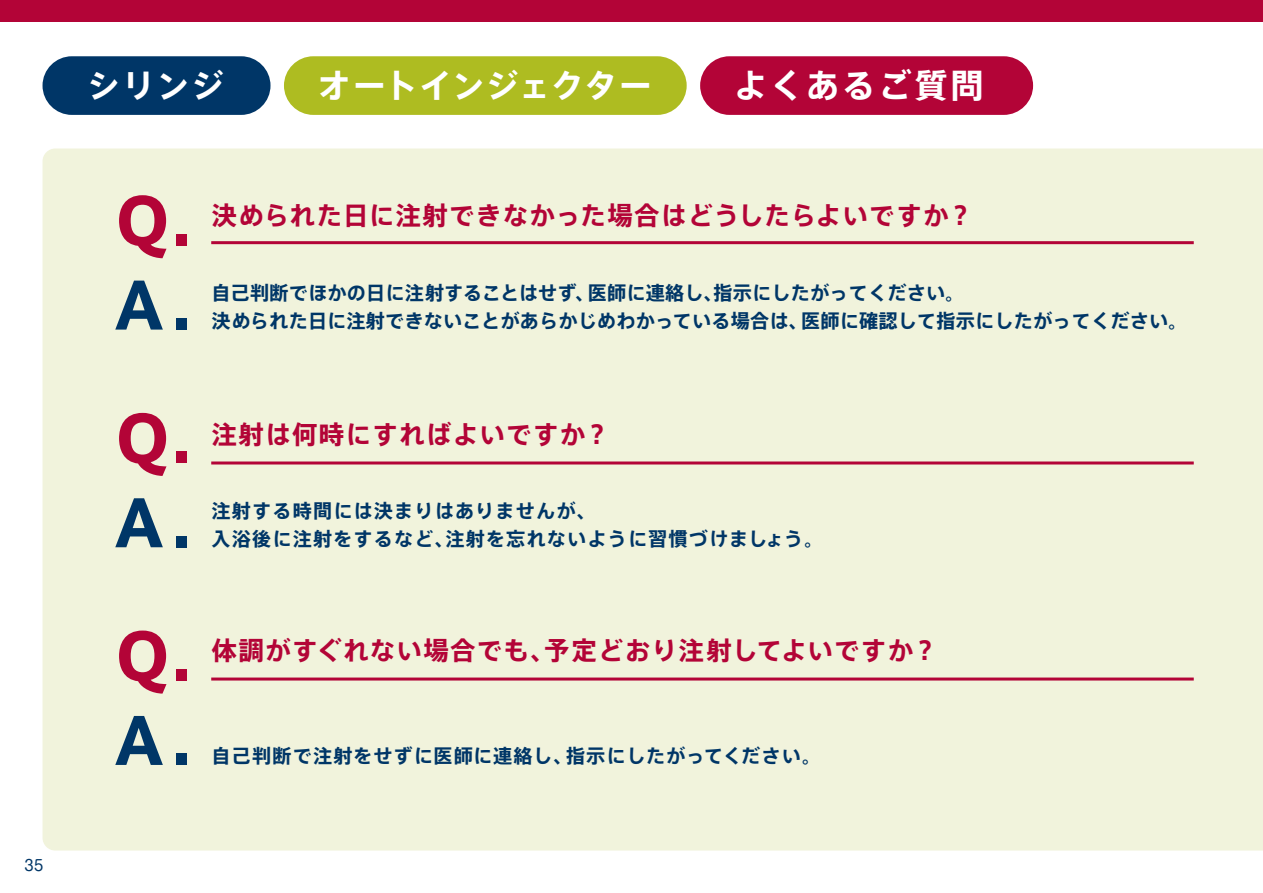
<style>
.page{position:relative;width:1263px;height:893px;background:#fff}
.page>*{position:absolute;margin:0;border:0;box-sizing:border-box;transform-origin:0 0}
.t1{font:63.75px "Axis Std Heavy 90 pv RKSJ H";color:#b30437}
.t2{font:63.75px "Axis Std Heavy 90 pv RKSJ H";color:#003667}
.t3{font:33.45px "Axis Std Bold 90 pv RKSJ H";color:#fff}
.t4{font:33.45px "Axis Std Bold 90 pv RKSJ H";letter-spacing:.08em;color:#fff}
.t5{font:33.45px "Axis Std Bold 90 pv RKSJ H";letter-spacing:.04em;color:#fff}
.t6{font:25.5px "Axis Std Bold 90 pv RKSJ H";letter-spacing:.05em;color:#b30437}
.t7{font:19.2px/27.6px "Axis Std Bold 90 pv RKSJ H";letter-spacing:.01em;color:#003667}
.t8{font:19.2px/27.6px "Axis Std Bold 90 pv RKSJ H";letter-spacing:.06em;color:#003667}
.t9{font:15px "P Shin M Go Pr 6 N Regular 90 pv RKSJ H";color:#003667}
</style>
<div class="page">
<div style="left:43px;top:149px;width:1220px;height:701px;background:#f1f3dc"></div>
<div style="left:0;top:0;width:1263px;height:21px;background:#b30437"></div>
<hr style="left:211px;top:241px;width:983px;height:3px;background:#b30437">
<hr style="left:211px;top:461px;width:983px;height:3px;background:#b30437">
<hr style="left:211px;top:677px;width:983px;height:3px;background:#b30437">
<div style="left:700px;top:56px;width:333px;height:59px;background:#b30437;border-radius:29px"></div>
<div style="left:43px;top:56px;width:227px;height:59px;background:#003667;border-radius:29px"></div>
<div style="left:284px;top:56px;width:403px;height:59px;background:#aebc21;border-radius:29px"></div>
<p class="t9" style="left:24px;top:859px;width:21px">35</p>
<h2 class="t5" style="left:87px;top:72px;width:139px">シリンジ</h2>
<h2 class="t3" style="left:317px;top:72px;width:336px">オートインジェクター</h2>
<h2 class="t4" style="left:734px;top:72px;width:251px">よくあるご質問</h2>
<h1 class="t1" style="left:115px;top:197px;width:77px">Q.</h1>
<h1 class="t2" style="left:115px;top:282px;width:78px">A.</h1>
<h3 class="t6" style="left:212px;top:206px;width:763px">決められた日に注射できなかった場合はどうしたらよいですか？</h3>
<p class="t7" style="left:212px;top:282px;width:977px">自己判断でほかの日に注射することはせず、医師に連絡し、指示にしたがってください。<br>決められた日に注射できないことがあらかじめわかっている場合は、医師に確認して指示にしたがってください。</p>
<h1 class="t1" style="left:115px;top:415px;width:77px">Q.</h1>
<h1 class="t2" style="left:115px;top:499px;width:78px">A.</h1>
<h3 class="t6" style="left:212px;top:425px;width:399px">注射は何時にすればよいですか？</h3>
<p class="t8" style="left:212px;top:500px;width:613px">注射する時間には決まりはありませんが、<br>入浴後に注射をするなど、注射を忘れないように習慣づけましょう。</p>
<h1 class="t1" style="left:115px;top:633px;width:77px">Q.</h1>
<h1 class="t2" style="left:115px;top:717px;width:78px">A.</h1>
<h3 class="t6" style="left:212px;top:641px;width:727px">体調がすぐれない場合でも、予定どおり注射してよいですか？</h3>
<p class="t8" style="left:212px;top:744px;width:611px">自己判断で注射をせずに医師に連絡し、指示にしたがってください。</p>
</div>
